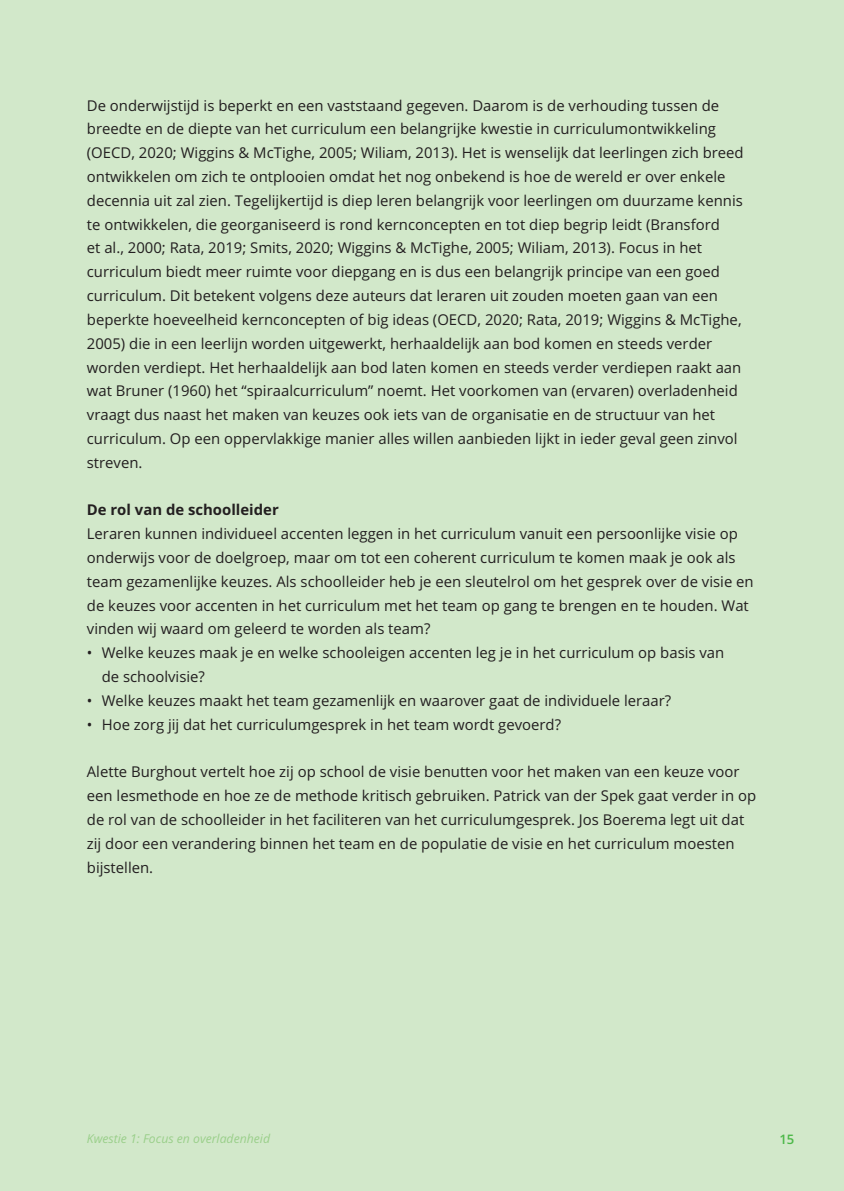
<style>
.page{position:relative;width:844px;height:1191px;background:#fff}
.page>*{position:absolute;margin:0;border:0;box-sizing:border-box;transform-origin:0 0}
.t1{font:14.88px/23.8px "Open Sans";color:#231f20}
.t2{font:700 14.88px "Open Sans";color:#231f20}
.t3{font:600 13.12px "Open Sans";color:#4cb848}
.t4{font:italic 12.25px "Open Sans";color:#9acf8a}
</style>
<div class="page">
<div style="left:0;top:0;width:843px;height:1191px;background:#d2e8ca"></div>
<p class="t1" style="left:87px;top:93px;width:658px">De onderwijstijd is beperkt en een vaststaand gegeven. Daarom is de verhouding tussen de breedte en de diepte van het curriculum een belangrijke kwestie in curriculumontwikkeling (OECD, 2020; Wiggins &amp; McTighe, 2005; Wiliam, 2013). Het is wenselijk dat leerlingen zich breed ontwikkelen om zich te ontplooien omdat het nog onbekend is hoe de wereld er over enkele decennia uit zal zien. Tegelijkertijd is diep leren belangrijk voor leerlingen om duurzame kennis te ontwikkelen, die georganiseerd is rond kernconcepten en tot diep begrip leidt (Bransford<br>et al., 2000; Rata, 2019; Smits, 2020; Wiggins &amp; McTighe, 2005; Wiliam, 2013). Focus in het curriculum biedt meer ruimte voor diepgang en is dus een belangrijk principe van een goed curriculum. Dit betekent volgens deze auteurs dat leraren uit zouden moeten gaan van een beperkte hoeveelheid kernconcepten of big ideas (OECD, 2020; Rata, 2019; Wiggins &amp; McTighe, 2005) die in een leerlijn worden uitgewerkt, herhaaldelijk aan bod komen en steeds verder worden verdiept. Het herhaaldelijk aan bod laten komen en steeds verder verdiepen raakt aan wat Bruner (1960) het “spiraalcurriculum” noemt. Het voorkomen van (ervaren) overladenheid vraagt dus naast het maken van keuzes ook iets van de organisatie en de structuur van het curriculum. Op een oppervlakkige manier alles willen aanbieden lijkt in ieder geval geen zinvol streven.</p>
<p class="t2" style="left:87px;top:499px;width:193px">De rol van de schoolleider</p>
<p class="t1" style="left:87px;top:521px;width:668px">Leraren kunnen individueel accenten leggen in het curriculum vanuit een persoonlijke visie op onderwijs voor de doelgroep, maar om tot een coherent curriculum te komen maak je ook als team gezamenlijke keuzes. Als schoolleider heb je een sleutelrol om het gesprek over de visie en de keuzes voor accenten in het curriculum met het team op gang te brengen en te houden. Wat vinden wij waard om geleerd te worden als team?</p>
<p class="t1" style="left:102px;top:640px;width:624px;text-indent:-15px">• Welke keuzes maak je en welke schooleigen accenten leg je in het curriculum op basis van de schoolvisie?</p>
<p class="t1" style="left:87px;top:688px;width:585px">• Welke keuzes maakt het team gezamenlijk en waarover gaat de individuele leraar?</p>
<p class="t1" style="left:87px;top:712px;width:475px">• Hoe zorg jij dat het curriculumgesprek in het team wordt gevoerd?</p>
<p class="t1" style="left:87px;top:759px;width:670px">Alette Burghout vertelt hoe zij op school de visie benutten voor het maken van een keuze voor een lesmethode en hoe ze de methode kritisch gebruiken. Patrick van der Spek gaat verder in op de rol van de schoolleider in het faciliteren van het curriculumgesprek. Jos Boerema legt uit dat zij door een verandering binnen het team en de populatie de visie en het curriculum moesten bijstellen.</p>
<p class="t4" style="left:87px;top:1130px;width:185px">Kwestie 1: Focus en overladenheid</p>
<p class="t3" style="left:779px;top:1129px;width:16px">15</p>
</div>
